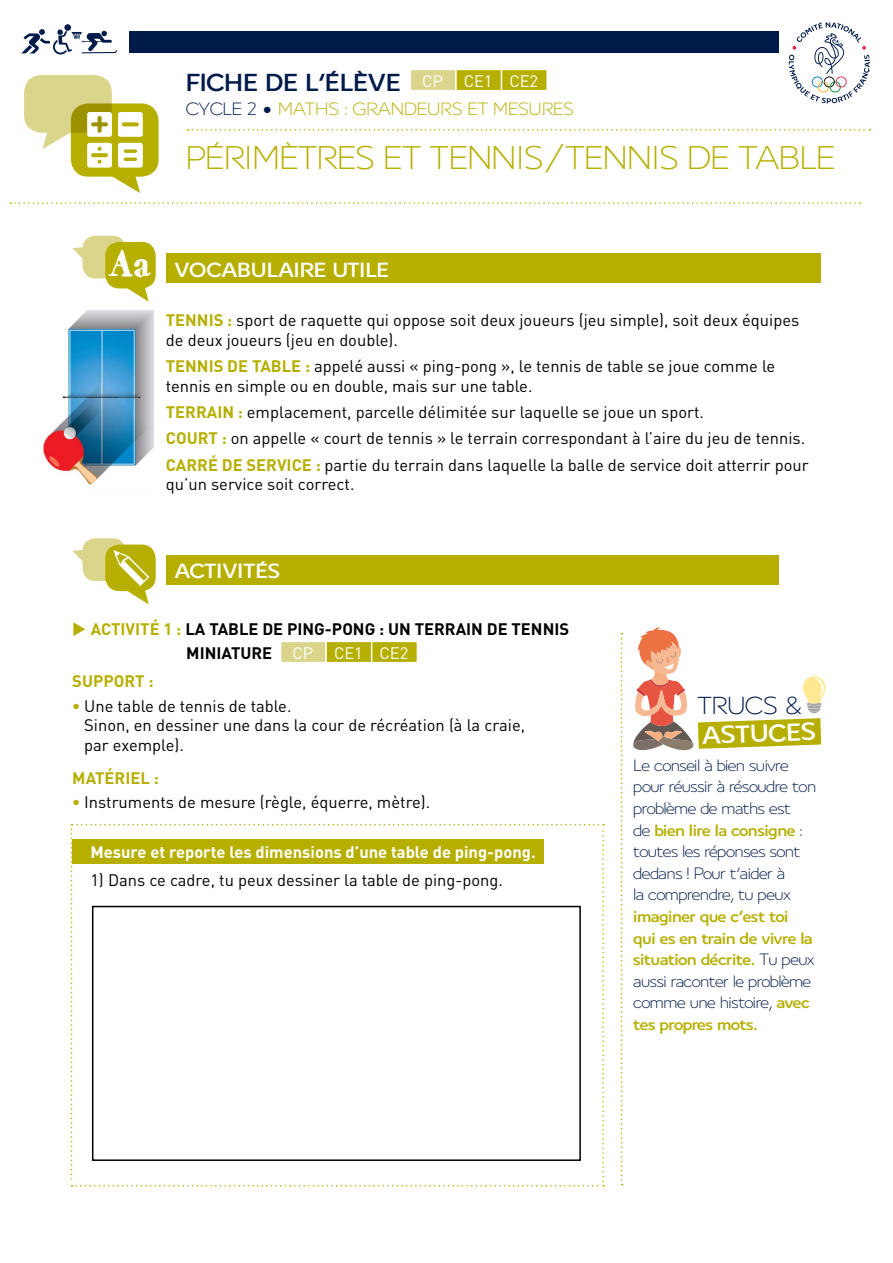
<style>
.page{position:relative;width:893px;height:1263px;background:#fff}
.page>*{position:absolute;margin:0;border:0;box-sizing:border-box;transform-origin:0 0}
.t1{font:300 36px "Franceolympique";letter-spacing:-.01em;color:#b6af00}
.t2{font:500 27px "Franceolympique";letter-spacing:-.01em;color:#001b4a}
.t3{font:500 27px "Franceolympique";color:#fff}
.t4{font:300 27px "Franceolympique";letter-spacing:-.015em;color:#001b4a}
.t5{font:500 22.5px "Franceolympique";letter-spacing:-.01em;color:#fff}
.t6{font:300 19.5px "Franceolympique";color:#b6af00}
.t7{font:300 18px/21.6px "Franceolympique";letter-spacing:-.025em;color:#001b4a}
.t8{font:500 18px/21.6px "Franceolympique";letter-spacing:-.025em;color:#b6af00}
.t9{font:16.5px/19.8px "DIN";color:#000}
.t10{font:700 16.5px/24px "DIN";color:#000}
.t11{font:700 16.5px "DIN";color:#fff}
.t12{font:700 16.5px "DIN";color:#b6af00}
.t13{font:16.5px "DIN";letter-spacing:-.01em;color:#fff}
.s1{color:#001b4a}
.s2{font-family:"HVD Bodedo";font-size:31.65px}
.s3{font-weight:700;color:#b6af00}
.s4{color:#b6af00}
.s5{font-weight:500;color:#b6af00}
.s6{font-weight:300;color:#001b4a}
</style>
<div class="page">
<div style="left:64px;top:24px;width:7px;height:7px;background:#001b4a;border-radius:50%"></div>
<svg style="left:21px;top:29px;width:96px;height:26px"></svg>
<div style="left:129px;top:31px;width:649px;height:22px;background:#001b4a"></div>
<svg style="left:789px;top:22px;width:81px;height:81px"></svg>
<svg style="left:188px;top:129px;width:682px;height:1px"></svg>
<svg style="left:10px;top:202px;width:850px;height:2px"></svg>
<div style="left:24px;top:75px;width:88px;height:58px;background:#dbd58b;border-radius:17px"></div>
<svg style="left:43px;top:127px;width:28px;height:22px"></svg>
<svg style="left:71px;top:103px;width:88px;height:74px;background:#b1aa06"></svg>
<div style="left:166px;top:253px;width:655px;height:30px;background:#b6af00"></div>
<div style="left:83px;top:236px;width:42px;height:42px;background:#dbd58b;border-radius:13px"></div>
<svg style="left:72px;top:247px;width:11px;height:19px"></svg>
<div style="left:105px;top:242px;width:51px;height:46px;background:#b6af00;border-radius:14px"></div>
<svg style="left:121px;top:286px;width:28px;height:16px"></svg>
<svg style="left:621px;top:633px;width:2px;height:552px"></svg>
<svg style="left:633px;top:627px;width:192px;height:124px"></svg>
<div style="left:410px;top:69px;width:47px;height:22px;background:#dbd58b;border:2px solid #fff"></div>
<div style="left:455px;top:69px;width:47px;height:22px;background:#b6af00;border:2px solid #fff"></div>
<div style="left:501px;top:69px;width:47px;height:22px;background:#b6af00;border:2px solid #fff"></div>
<svg style="left:87px;top:112px;width:56px;height:81px"></svg>
<svg style="left:71px;top:824px;width:533px;height:362px"></svg>
<div style="left:166px;top:555px;width:612px;height:29px;background:#b6af00"></div>
<div style="left:83px;top:538px;width:42px;height:43px;background:#dbd58b;border-radius:13px"></div>
<svg style="left:72px;top:550px;width:11px;height:18px"></svg>
<div style="left:105px;top:544px;width:51px;height:47px;background:#b6af00;border-radius:14px"></div>
<svg style="left:113px;top:550px;width:36px;height:54px"></svg>
<div style="left:72px;top:839px;width:471px;height:25px;background:#b6af00"></div>
<div style="left:92px;top:906px;width:489px;height:255px;border:2px solid #000"></div>
<div style="left:280px;top:641px;width:47px;height:22px;background:#dbd58b;border:2px solid #fff"></div>
<div style="left:325px;top:641px;width:48px;height:22px;background:#b6af00;border:2px solid #fff"></div>
<div style="left:371px;top:641px;width:47px;height:22px;background:#b6af00;border:2px solid #fff"></div>
<img style="left:43px;top:310px;width:110px;height:176px">
<h2 class="t2" style="left:186px;top:66px;width:217px">FICHE DE L’ÉLÈVE</h2>
<p class="t13" style="left:422px;top:70px;width:22px">CP</p>
<p class="t13" style="left:464px;top:70px;width:76px">CE1 CE2</p>
<p class="t6" style="left:186px;top:97px;width:389px"><span class="s1">CYCLE 2 •</span> MATHS : GRANDEURS ET MESURES</p>
<h1 class="t1" style="left:186px;top:136px;width:651px">PÉRIMÈTRES ET TENNIS/TENNIS DE TABLE</h1>
<h3 class="t5" style="left:108px;top:256px;width:283px"><span class="s2">Aa</span> VOCABULAIRE UTILE</h3>
<p class="t9" style="left:166px;top:310px;width:635px"><span class="s3">TENNIS :</span> sport de raquette qui oppose soit deux joueurs (jeu simple), soit deux équipes de deux joueurs (jeu en double).</p>
<p class="t9" style="left:166px;top:356px;width:611px"><span class="s3">TENNIS DE TABLE :</span> appelé aussi « ping-pong », le tennis de table se joue comme le tennis en simple ou en double, mais sur une table.</p>
<p class="t9" style="left:166px;top:399px;width:644px;line-height:26.2px"><span class="s3">TERRAIN :</span> emplacement, parcelle délimitée sur laquelle se joue un sport.<br><span class="s3">COURT :</span> on appelle « court de tennis » le terrain correspondant à l’aire du jeu de tennis.<br><span class="s3">CARRÉ DE SERVICE :</span> partie du terrain dans laquelle la balle de service doit atterrir pour</p>
<p class="t9" style="left:166px;top:474px;width:190px">qu’un service soit correct.</p>
<h3 class="t5" style="left:174px;top:558px;width:107px">ACTIVITÉS</h3>
<p class="t10" style="left:186px;top:616px;width:384px;text-indent:-114px"><span class="s4">◆ ACTIVITÉ 1 :</span> LA TABLE DE PING-PONG : UN TERRAIN DE TENNIS<br>MINIATURE</p>
<p class="t12" style="left:72px;top:671px;width:83px">SUPPORT :</p>
<p class="t9" style="left:84px;top:695px;width:442px;text-indent:-12px"><span class="s3">•</span> Une table de tennis de table.<br>Sinon, en dessiner une dans la cour de récréation (à la craie, par exemple).</p>
<p class="t12" style="left:72px;top:767px;width:88px">MATÉRIEL :</p>
<p class="t9" style="left:72px;top:792px;width:359px"><span class="s3">•</span> Instruments de mesure (règle, équerre, mètre).</p>
<p class="t11" style="left:90px;top:841px;width:447px">Mesure et reporte les dimensions d’une table de ping-pong.</p>
<p class="t9" style="left:90px;top:870px;width:414px">1) Dans ce cadre, tu peux dessiner la table de ping-pong.</p>
<p class="t13" style="left:292px;top:642px;width:22px">CP</p>
<p class="t13" style="left:334px;top:642px;width:76px">CE1 CE2</p>
<h2 class="t4" style="left:698px;top:690px;width:107px">TRUCS &amp;</h2>
<h2 class="t3" style="left:701px;top:719px;width:115px;rotate:-2deg">ASTUCES</h2>
<p class="t7" style="left:633px;top:754px;width:184px">Le conseil à bien suivre pour réussir à résoudre ton problème de maths est<br>de <span class="s5">bien lire la consigne</span> : toutes les réponses sont dedans ! Pour t’aider à<br>la comprendre, tu peux</p>
<p class="t8" style="left:633px;top:905px;width:183px">imaginer que c’est toi qui es en train de vivre la situation décrite. <span class="s6">Tu peux aussi raconter le problème comme une histoire,</span> avec tes propres mots.</p>
</div>
